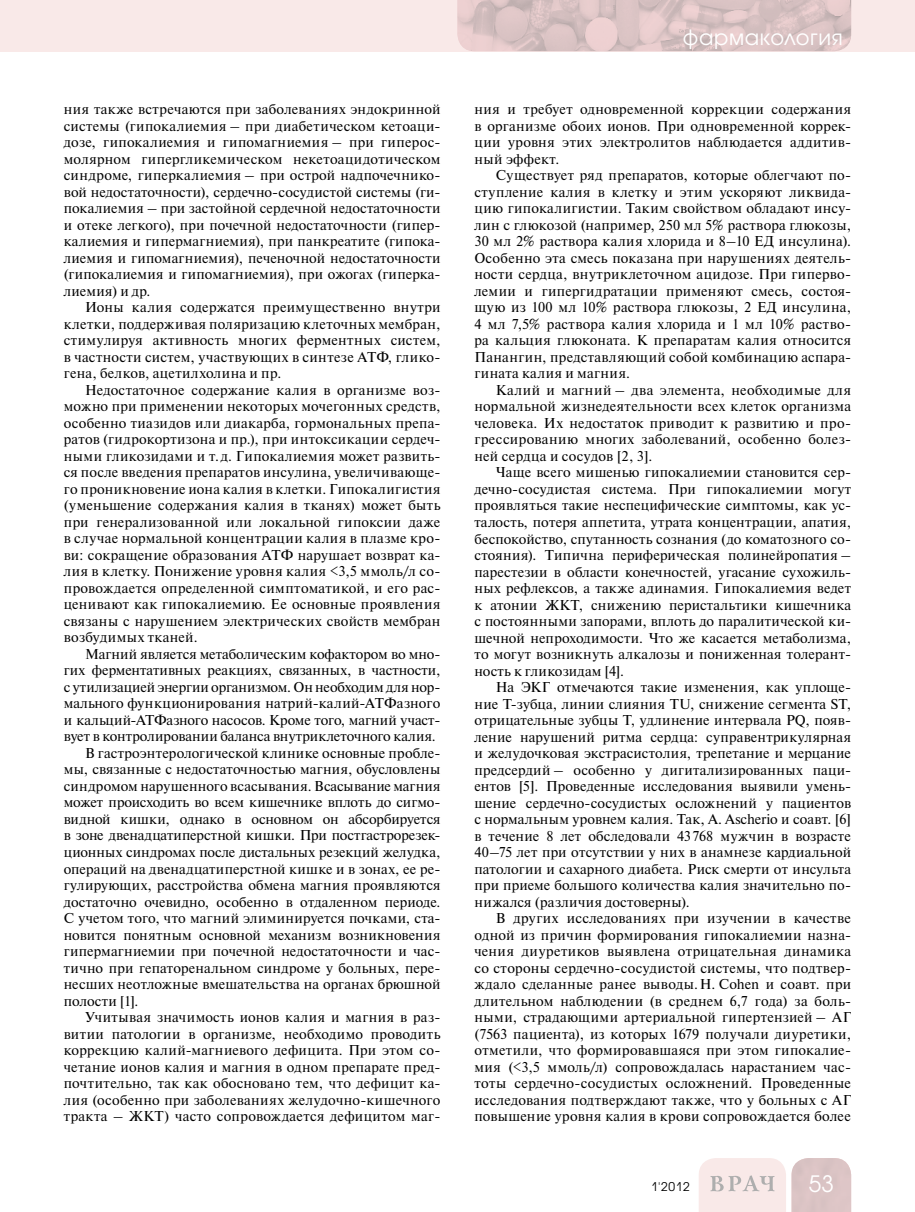
<style>
.page{position:relative;width:915px;height:1212px;background:#fff}
.page>*{position:absolute;margin:0;border:0;box-sizing:border-box;transform-origin:0 0}
.t1{font:22.5px "Avant Garde Gothic C";color:#fff}
.t2{font:21px "Avant Garde Gothic C";letter-spacing:.03em;color:#fff}
.t3{font:14.25px/16.5px "Newton C";letter-spacing:.01em;color:#000;text-align:justify}
.t4{font:14.25px "Newton C";letter-spacing:-.01em;color:#000}
.t5{font:14.25px "Newton C";letter-spacing:.035em;color:#000}
.t6{font:12px "Avant Garde Gothic C";color:#000}
</style>
<div class="page">
<div style="left:0;top:0;width:914px;height:51px;background:#f9e9e8"></div>
<img style="left:457px;top:0;width:393px;height:51px">
<div style="left:791px;top:1158px;width:59px;height:54px;background:#dbc4c5"></div>
<svg style="left:699px;top:1158px;width:86px;height:54px;background:#f3e4e4"></svg>
<p class="t3" style="left:64px;top:101px;width:378px">ния также встречаются при заболеваниях эндокринной системы (гипокалиемия – при диабетическом кетоаци&shy;дозе, гипокалиемия и гипомагниемия – при гиперос&shy;молярном гипергликемическом некетоацидотическом синдроме, гиперкалиемия – при острой надпочечнико&shy;вой недостаточности), сердечно-сосудистой системы (ги&shy;покалиемия – при застойной сердечной недостаточности и отеке легкого), при почечной недостаточности (гипер&shy;калиемия и гипермагниемия), при панкреатите (гипока&shy;лиемия и гипомагниемия), печеночной недостаточности (гипокалиемия и гипомагниемия), при ожогах (гиперка&shy;лиемия) и др.</p>
<p class="t3" style="left:64px;top:299px;width:378px;text-indent:21px">Ионы калия содержатся преимущественно внутри клетки, поддерживая поляризацию клеточных мембран, стимулируя активность многих ферментных систем, в частности систем, участвующих в синтезе АТФ, глико&shy;гена, белков, ацетилхолина и пр.</p>
<p class="t3" style="left:64px;top:382px;width:378px;text-indent:21px">Недостаточное содержание калия в организме воз&shy;можно при применении некоторых мочегонных средств, особенно тиазидов или диакарба, гормональных препа&shy;ратов (гидрокортизона и пр.), при интоксикации сердеч&shy;ными гликозидами и т.д. Гипокалиемия может развить&shy;ся после введения препаратов инсулина, увеличивающе&shy;го проникновение иона калия в клетки. Гипокалигистия (уменьшение содержания калия в тканях) может быть при генерализованной или локальной гипоксии даже в случае нормальной концентрации калия в плазме кро&shy;ви: сокращение образования АТФ нарушает возврат ка&shy;лия в клетку. Понижение уровня калия &lt;3,5 ммоль/л со&shy;провождается определенной симптоматикой, и его рас&shy;ценивают как гипокалиемию. Ее основные проявления связаны с нарушением электрических свойств мембран возбудимых тканей.</p>
<p class="t3" style="left:85px;top:646px;width:357px">Магний является метаболическим кофактором во мно-</p>
<p class="t3" style="left:64px;top:662px;width:378px">гих ферментативных реакциях, связанных, в частности,</p>
<p class="t3" style="left:64px;top:679px;width:378px">с утилизацией энергии организмом. Он необходим для нор-</p>
<p class="t3" style="left:64px;top:695px;width:378px">мального функционирования натрий-калий-АТФазного</p>
<p class="t3" style="left:64px;top:712px;width:378px">и кальций-АТФазного насосов. Кроме того, магний участ-</p>
<p class="t3" style="left:64px;top:728px;width:373px">вует в контролировании баланса внутриклеточного калия.</p>
<p class="t3" style="left:85px;top:745px;width:357px">В гастроэнтерологической клинике основные пробле-</p>
<p class="t3" style="left:64px;top:761px;width:378px">мы, связанные с недостаточностью магния, обусловлены</p>
<p class="t3" style="left:64px;top:778px;width:378px">синдромом нарушенного всасывания. Всасывание магния</p>
<p class="t3" style="left:64px;top:794px;width:374px">может происходить во всем кишечнике вплоть до сигмо--</p>
<p class="t4" style="left:64px;top:811px;width:378px">видной кишки, однако в основном он абсорбируется</p>
<p class="t3" style="left:64px;top:827px;width:378px">в зоне двенадцатиперстной кишки. При постгастрорезек-</p>
<p class="t3" style="left:64px;top:844px;width:378px">ционных синдромах после дистальных резекций желудка,</p>
<p class="t3" style="left:64px;top:860px;width:378px">операций на двенадцатиперстной кишке и в зонах, ее ре-</p>
<p class="t3" style="left:64px;top:877px;width:378px">гулирующих, расстройства обмена магния проявляются</p>
<p class="t3" style="left:64px;top:893px;width:378px">достаточно очевидно, особенно в отдаленном периоде.</p>
<p class="t3" style="left:64px;top:910px;width:378px">С учетом того, что магний элиминируется почками, ста-</p>
<p class="t3" style="left:64px;top:926px;width:378px">новится понятным основной механизм возникновения</p>
<p class="t3" style="left:64px;top:943px;width:378px">гипермагниемии при почечной недостаточности и час-</p>
<p class="t3" style="left:64px;top:959px;width:378px">тично при гепаторенальном синдроме у больных, пере-</p>
<p class="t3" style="left:64px;top:976px;width:378px">несших неотложные вмешательства на органах брюшной</p>
<p class="t3" style="left:64px;top:992px;width:76px">полости [1].</p>
<p class="t5" style="left:85px;top:1009px;width:357px">Учитывая значимость ионов калия и магния в раз-</p>
<p class="t3" style="left:64px;top:1025px;width:378px">витии патологии в организме, необходимо проводить</p>
<p class="t3" style="left:64px;top:1042px;width:378px">коррекцию калий-магниевого дефицита. При этом со-</p>
<p class="t3" style="left:64px;top:1058px;width:378px">четание ионов калия и магния в одном препарате пред-</p>
<p class="t3" style="left:64px;top:1075px;width:378px">почтительно, так как обосновано тем, что дефицит ка-</p>
<p class="t3" style="left:64px;top:1091px;width:378px">лия (особенно при заболеваниях желудочно-кишечного</p>
<p class="t3" style="left:64px;top:1108px;width:378px">тракта – ЖКТ) часто сопровождается дефицитом маг-</p>
<h2 class="t2" style="left:682px;top:25px;width:161px">фармакология</h2>
<p class="t3" style="left:474px;top:101px;width:378px">ния и требует одновременной коррекции содержания в организме обоих ионов. При одновременной коррек&shy;ции уровня этих электролитов наблюдается аддитив&shy;ный эффект.</p>
<p class="t3" style="left:474px;top:167px;width:378px;text-indent:21px">Существует ряд препаратов, которые облегчают по&shy;ступление калия в клетку и этим ускоряют ликвида&shy;цию гипокалигистии. Таким свойством обладают инсу&shy;лин с глюкозой (например, 250 мл 5% раствора глюкозы, 30 мл 2% раствора калия хлорида и 8–10 ЕД инсулина).<br>Особенно эта смесь показана при нарушениях деятель&shy;ности сердца, внутриклеточном ацидозе. При гиперво&shy;лемии и гипергидратации применяют смесь, состоя&shy;щую из 100 мл 10% раствора глюкозы, 2 ЕД инсулина, 4 мл 7,5% раствора калия хлорида и 1 мл 10% раство&shy;ра кальция глюконата. К препаратам калия относится Панангин, представляющий собой комбинацию аспара&shy;гината калия и магния.</p>
<p class="t3" style="left:474px;top:382px;width:378px;text-indent:21px">Калий и магний – два элемента, необходимые для нормальной жизнедеятельности всех клеток организма человека. Их недостаток приводит к развитию и про&shy;грессированию многих заболеваний, особенно болез&shy;ней сердца и сосудов [2, 3].</p>
<p class="t3" style="left:474px;top:464px;width:378px;text-indent:21px">Чаще всего мишенью гипокалиемии становится сер&shy;дечно-сосудистая система. При гипокалиемии могут проявляться такие неспецифические симптомы, как ус&shy;талость, потеря аппетита, утрата концентрации, апатия, беспокойство, спутанность сознания (до коматозного со&shy;стояния). Типична периферическая полинейропатия – парестезии в области конечностей, угасание сухожиль&shy;ных рефлексов, а также адинамия. Гипокалиемия ведет к атонии ЖКТ, снижению перистальтики кишечника с постоянными запорами, вплоть до паралитической ки&shy;шечной непроходимости. Что же касается метаболизма, то могут возникнуть алкалозы и пониженная толерант&shy;ность к гликозидам [4].</p>
<p class="t3" style="left:474px;top:679px;width:378px;text-indent:21px">На ЭКГ отмечаются такие изменения, как уплоще&shy;ние Т-зубца, линии слияния TU, снижение сегмента ST, отрицательные зубцы Т, удлинение интервала PQ, появ&shy;ление нарушений ритма сердца: суправентрикулярная и желудочковая экстрасистолия, трепетание и мерцание предсердий – особенно у дигитализированных паци&shy;ентов [5]. Проведенные исследования выявили умень&shy;шение сердечно-сосудистых осложнений у пациентов с нормальным уровнем калия. Так, А. Ascherio и соавт. [6] в течение 8 лет обследовали 43768 мужчин в возрасте 40–75 лет при отсутствии у них в анамнезе кардиальной патологии и сахарного диабета. Риск смерти от инсульта при приеме большого количества калия значительно по&shy;нижался (различия достоверны).</p>
<p class="t3" style="left:474px;top:910px;width:378px;text-indent:21px">В других исследованиях при изучении в качестве одной из причин формирования гипокалиемии назна&shy;чения диуретиков выявлена отрицательная динамика со стороны сердечно-сосудистой системы, что подтвер&shy;ждало сделанные ранее выводы.H. Cohen и соавт. при длительном наблюдении (в среднем 6,7 года) за боль&shy;ными, страдающими артериальной гипертензией – АГ (7563 пациента), из которых 1679 получали диуретики, отметили, что формировавшаяся при этом гипокалие&shy;мия (&lt;3,5 ммоль/л) сопровождалась нарастанием час&shy;тоты сердечно-сосудистых осложнений. Проведенные исследования подтверждают также, что у больных с АГ повышение уровня калия в крови сопровождается более</p>
<p class="t6" style="left:650px;top:1180px;width:40px">1'2012</p>
<h1 class="t1" style="left:808px;top:1170px;width:26px">53</h1>
</div>
